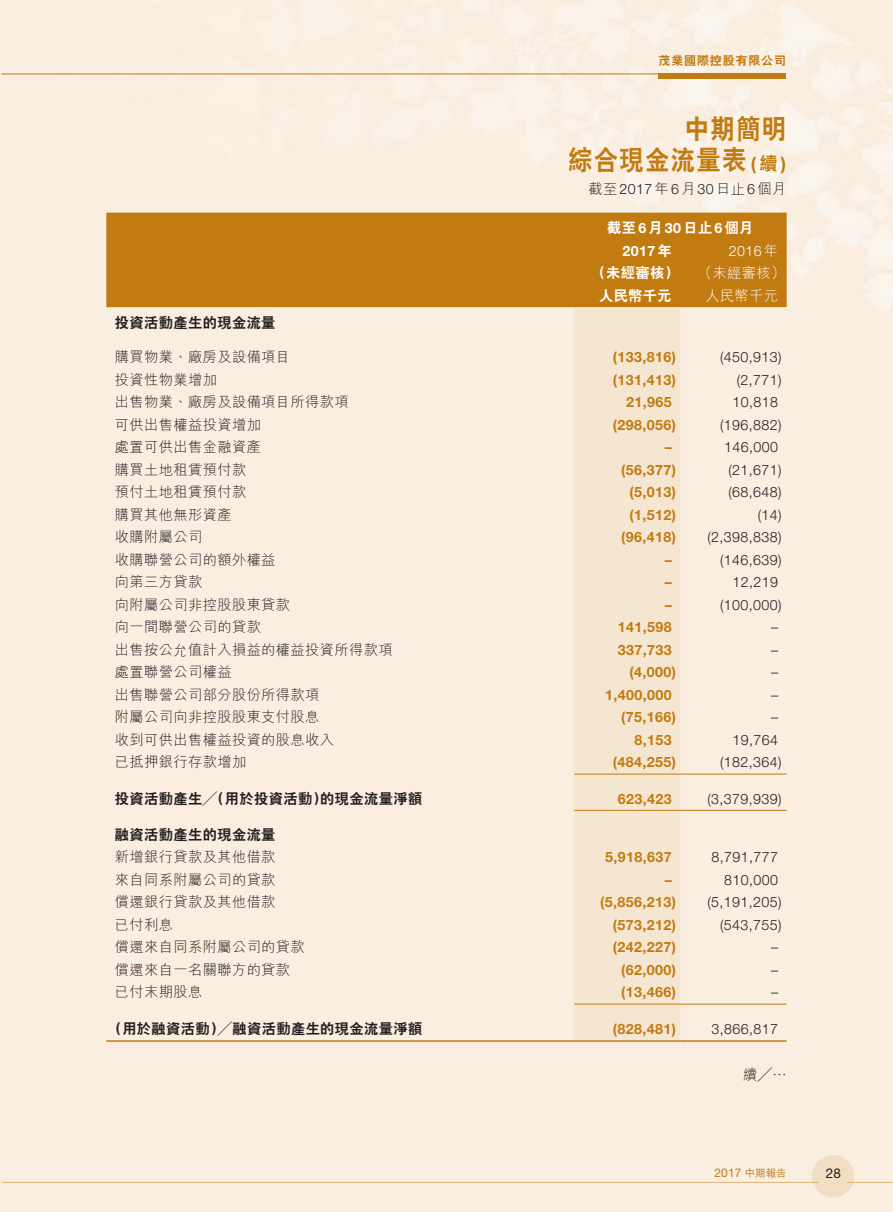
<style>
.page{position:relative;width:893px;height:1212px;background:#fff}
.page>*{position:absolute;margin:0;border:0;box-sizing:border-box;transform-origin:0 0}
.t1{font:800 27px "C Hei 2 HK";letter-spacing:.055em;color:#c27b11;scale:.9 1}
.t2{font:700 18px "Helvetica Neue LT Std";color:#c27b11}
._1__內文{font:300 14.25px "M Hei HK";letter-spacing:.03em;color:#231f20}
._1__內文-2{font:700 14.25px "Helvetica Neue LT Std";letter-spacing:.03em;color:#c27b11}
._1__內文-3{font:300 14.25px "Helvetica Neue LT Std";letter-spacing:.03em;color:#231f20}
._1__內文-4{font:800 14.25px "C Hei 2 HK";letter-spacing:.03em;color:#231f20}
._1__內文-5{font:800 14.25px "C Hei 2 HK";letter-spacing:.03em;color:#fff}
._1__內文-6{font:300 14.25px "M Hei HK";letter-spacing:.03em;color:#fff}
._1__內文-7{font:300 14.25px "Helvetica Neue LT Std";color:#fff}
._1__內文-8{font:700 14.25px "Helvetica Neue LT Std";color:#fff}
.t3{font:13.5px "Helvetica Neue LT Std";color:#231f20}
.t4{font:800 12px "C Hei 2 HK";letter-spacing:.07em;color:#c27b11}
.t5{font:12px "Helvetica Neue LT Std";color:#c27b11}
.t6{font:500 10.5px "M Hei HK";color:#c27b11}
.s1{font-family:"C Hei 2 HK";font-weight:800}
.s2{font-family:"Helvetica Neue LT Std"}
.s3{font-family:"Helvetica Neue LT Std";font-weight:700}
.s4{font-family:"M Hei HK"}
</style>
<div class="page">
<div style="left:1px;top:0;width:892px;height:1212px;background:#f9eee0"></div>
<div style="left:812px;top:1155px;width:42px;height:42px;background:#f2dec3;border-radius:50%"></div>
<hr style="left:2px;top:1182px;width:816px;height:1px;background:#dfb57c">
<hr style="left:848px;top:1182px;width:45px;height:1px;background:#dfb57c">
<hr style="left:2px;top:74px;width:784px;height:1px;background:#c27b11">
<div style="left:658px;top:74px;width:128px;height:5px;background:#c27b11"></div>
<div style="left:106px;top:213px;width:681px;height:94px;background:#c27b11"></div>
<div style="left:574px;top:307px;width:106px;height:733px;background:#f5e6d1"></div>
<hr style="left:574px;top:774px;width:106px;height:1px;background:#c27b11">
<hr style="left:680px;top:774px;width:107px;height:1px;background:#c27b11">
<hr style="left:574px;top:810px;width:106px;height:1px;background:#c27b11">
<hr style="left:680px;top:810px;width:107px;height:1px;background:#c27b11">
<hr style="left:574px;top:1004px;width:106px;height:1px;background:#c27b11">
<hr style="left:680px;top:1004px;width:107px;height:1px;background:#c27b11">
<hr style="left:106px;top:1040px;width:468px;height:2px;background:#c27b11">
<hr style="left:574px;top:1040px;width:106px;height:2px;background:#c27b11">
<hr style="left:680px;top:1040px;width:107px;height:2px;background:#c27b11">
<p class="t4" style="left:658px;top:54px;width:129px">茂業國際控股有限公司</p>
<h1 class="t1" style="left:685px;top:115px;width:114px">中期簡明</h1>
<p class="t2" style="left:751px;top:153px;width:37px"><span class="s1">續</span>( (</p>
<h1 class="t1" style="left:568px;top:147px;width:200px">綜合現金流量表</h1>
<p class="_1__內文" style="left:588px;top:182px;width:199px">截至<span class="s2">2017</span>年<span class="s2">6</span>月<span class="s2">30</span>日止<span class="s2">6</span>個月</p>
<p class="_1__內文-5" style="left:607px;top:221px;width:148px">截至<span class="s3">6</span>月<span class="s3">30</span>日止<span class="s3">6</span>個月</p>
<p class="_1__內文-7" style="left:729px;top:242px;width:51px">2016 <span class="s4">年</span></p>
<p class="_1__內文-8" style="left:623px;top:242px;width:51px">2017<span class="s1">年</span></p>
<p class="_1__內文-5" style="left:591px;top:266px;width:89px">（未經審核）</p>
<p class="_1__內文-6" style="left:698px;top:266px;width:89px">（未經審核(</p>
<p class="_1__內文-5" style="left:599px;top:288px;width:74px">人民幣千元</p>
<p class="_1__內文-6" style="left:705px;top:288px;width:74px">人民幣千元</p>
<p class="_1__內文-4" style="left:115px;top:315px;width:162px">投資活動產生的現金流量</p>
<p class="_1__內文" style="left:115px;top:350px;width:177px">購買物業、廠房及設備項目</p>
<p class="_1__內文-2" style="left:613px;top:348px;width:65px">)133,816(</p>
<p class="_1__內文-3" style="left:720px;top:349px;width:63px">)450,913(</p>
<p class="_1__內文" style="left:115px;top:372px;width:104px">投資性物業增加</p>
<p class="_1__內文-2" style="left:613px;top:371px;width:65px">)131,413(</p>
<p class="_1__內文-3" style="left:737px;top:371px;width:46px">)2,771(</p>
<p class="_1__內文" style="left:115px;top:395px;width:235px">出售物業、廠房及設備項目所得款項</p>
<p class="_1__內文-2" style="left:626px;top:393px;width:47px">21,965</p>
<p class="_1__內文-3" style="left:733px;top:394px;width:47px">10,818</p>
<p class="_1__內文" style="left:115px;top:417px;width:148px">可供出售權益投資增加</p>
<p class="_1__內文-2" style="left:613px;top:416px;width:65px">)298,056(</p>
<p class="_1__內文-3" style="left:720px;top:416px;width:63px">)196,882(</p>
<p class="_1__內文" style="left:115px;top:440px;width:148px">處置可供出售金融資產</p>
<p class="_1__內文-2" style="left:665px;top:438px;width:9px">–</p>
<p class="_1__內文-3" style="left:724px;top:439px;width:55px">146,000</p>
<p class="_1__內文" style="left:115px;top:462px;width:133px">購買土地租賃預付款</p>
<p class="_1__內文-2" style="left:621px;top:461px;width:56px">)56,377(</p>
<p class="_1__內文-3" style="left:728px;top:461px;width:55px">)21,671(</p>
<p class="_1__內文" style="left:115px;top:485px;width:133px">預付土地租賃預付款</p>
<p class="_1__內文-2" style="left:630px;top:483px;width:48px">)5,013(</p>
<p class="_1__內文-3" style="left:728px;top:484px;width:55px">)68,648(</p>
<p class="_1__內文" style="left:115px;top:507px;width:118px">購買其他無形資產</p>
<p class="_1__內文-2" style="left:630px;top:506px;width:48px">)1,512(</p>
<p class="_1__內文-3" style="left:758px;top:506px;width:25px">)14(</p>
<p class="_1__內文" style="left:115px;top:530px;width:89px">收購附屬公司</p>
<p class="_1__內文-2" style="left:621px;top:528px;width:56px">)96,418(</p>
<p class="_1__內文-3" style="left:707px;top:529px;width:76px">)2,398,838(</p>
<p class="_1__內文" style="left:115px;top:552px;width:162px">收購聯營公司的額外權益</p>
<p class="_1__內文-2" style="left:665px;top:551px;width:9px">–</p>
<p class="_1__內文-3" style="left:720px;top:551px;width:63px">)146,639(</p>
<p class="_1__內文" style="left:115px;top:575px;width:89px">向第三方貸款</p>
<p class="_1__內文-2" style="left:665px;top:573px;width:9px">–</p>
<p class="_1__內文-3" style="left:733px;top:574px;width:47px">12,219</p>
<p class="_1__內文" style="left:115px;top:597px;width:177px">向附屬公司非控股股東貸款</p>
<p class="_1__內文-2" style="left:665px;top:596px;width:9px">–</p>
<p class="_1__內文-3" style="left:720px;top:596px;width:63px">)100,000(</p>
<p class="_1__內文" style="left:115px;top:620px;width:148px">向一間聯營公司的貸款</p>
<p class="_1__內文-2" style="left:618px;top:618px;width:55px">141,598</p>
<p class="_1__內文-3" style="left:771px;top:619px;width:9px">–</p>
<p class="_1__內文" style="left:115px;top:642px;width:279px">出售按公允值計入損益的權益投資所得款項</p>
<p class="_1__內文-2" style="left:618px;top:641px;width:55px">337,733</p>
<p class="_1__內文-3" style="left:771px;top:641px;width:9px">–</p>
<p class="_1__內文" style="left:115px;top:665px;width:118px">處置聯營公司權益</p>
<p class="_1__內文-2" style="left:630px;top:663px;width:48px">)4,000(</p>
<p class="_1__內文-3" style="left:771px;top:664px;width:9px">–</p>
<p class="_1__內文" style="left:115px;top:687px;width:206px">出售聯營公司部分股份所得款項</p>
<p class="_1__內文-2" style="left:605px;top:686px;width:68px">1,400,000</p>
<p class="_1__內文-3" style="left:771px;top:686px;width:9px">–</p>
<p class="_1__內文" style="left:115px;top:710px;width:206px">附屬公司向非控股股東支付股息</p>
<p class="_1__內文-2" style="left:621px;top:708px;width:56px">)75,166(</p>
<p class="_1__內文-3" style="left:771px;top:709px;width:9px">–</p>
<p class="_1__內文" style="left:115px;top:732px;width:221px">收到可供出售權益投資的股息收入</p>
<p class="_1__內文-2" style="left:635px;top:731px;width:39px">8,153</p>
<p class="_1__內文-3" style="left:733px;top:731px;width:47px">19,764</p>
<p class="_1__內文" style="left:115px;top:755px;width:133px">已抵押銀行存款增加</p>
<p class="_1__內文-2" style="left:613px;top:753px;width:65px">)484,255(</p>
<p class="_1__內文-3" style="left:720px;top:754px;width:63px">)182,364(</p>
<p class="_1__內文-4" style="left:115px;top:791px;width:214px">投資活動產生╱（用於投資活動）</p>
<p class="_1__內文-4" style="left:115px;top:827px;width:162px">融資活動產生的現金流量</p>
<p class="_1__內文-4" style="left:320px;top:791px;width:104px">的現金流量淨額</p>
<p class="_1__內文-2" style="left:618px;top:790px;width:55px">623,423</p>
<p class="_1__內文-3" style="left:707px;top:790px;width:76px">)3,379,939(</p>
<p class="_1__內文" style="left:115px;top:850px;width:162px">新增銀行貸款及其他借款</p>
<p class="_1__內文-2" style="left:605px;top:848px;width:68px">5,918,637</p>
<p class="_1__內文-3" style="left:712px;top:849px;width:68px">8,791,777</p>
<p class="_1__內文" style="left:115px;top:872px;width:162px">來自同系附屬公司的貸款</p>
<p class="_1__內文-2" style="left:665px;top:871px;width:9px">–</p>
<p class="_1__內文-3" style="left:724px;top:871px;width:55px">810,000</p>
<p class="_1__內文" style="left:115px;top:895px;width:162px">償還銀行貸款及其他借款</p>
<p class="_1__內文-2" style="left:600px;top:893px;width:77px">)5,856,213(</p>
<p class="_1__內文-3" style="left:707px;top:894px;width:76px">)5,191,205(</p>
<p class="_1__內文" style="left:115px;top:917px;width:60px">已付利息</p>
<p class="_1__內文-2" style="left:613px;top:916px;width:65px">)573,212(</p>
<p class="_1__內文-3" style="left:720px;top:916px;width:63px">)543,755(</p>
<p class="_1__內文" style="left:115px;top:940px;width:192px">償還來自同系附屬公司的貸款</p>
<p class="_1__內文-2" style="left:613px;top:938px;width:65px">)242,227(</p>
<p class="_1__內文-3" style="left:771px;top:939px;width:9px">–</p>
<p class="_1__內文" style="left:115px;top:962px;width:177px">償還來自一名關聯方的貸款</p>
<p class="_1__內文-2" style="left:621px;top:961px;width:56px">)62,000(</p>
<p class="_1__內文-3" style="left:771px;top:961px;width:9px">–</p>
<p class="_1__內文" style="left:115px;top:985px;width:89px">已付末期股息</p>
<p class="_1__內文-2" style="left:621px;top:983px;width:56px">)13,466(</p>
<p class="_1__內文-3" style="left:771px;top:984px;width:9px">–</p>
<p class="_1__內文-4" style="left:108px;top:1021px;width:316px">（用於融資活動）╱融資活動產生的現金流量淨額</p>
<p class="_1__內文-2" style="left:613px;top:1020px;width:65px">)828,481(</p>
<p class="_1__內文-3" style="left:712px;top:1020px;width:68px">3,866,817</p>
<p class="_1__內文" style="left:743px;top:1067px;width:45px">續╱⋯</p>
<p class="t6" style="left:745px;top:1166px;width:43px">中期報告</p>
<p class="t5" style="left:715px;top:1166px;width:28px">2017</p>
<p class="t3" style="left:826px;top:1165px;width:17px">28</p>
</div>
